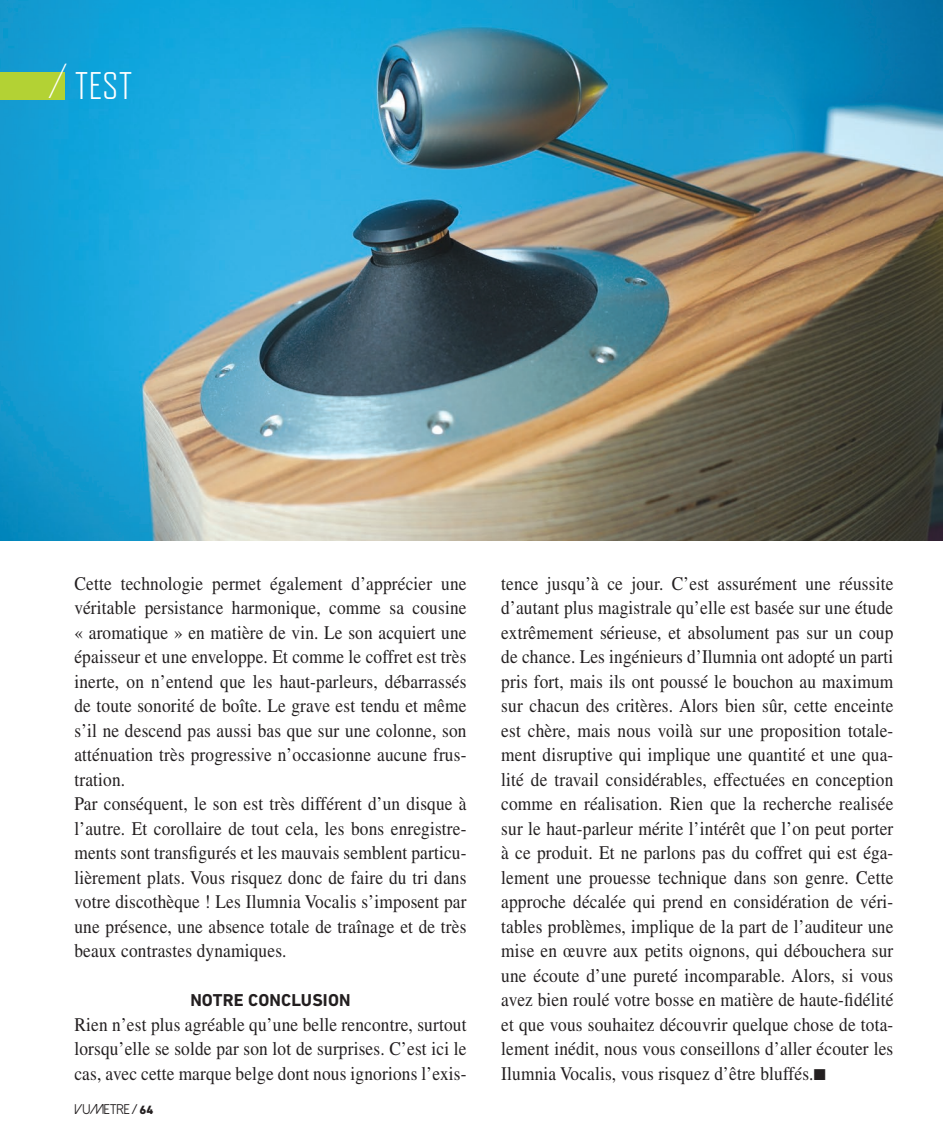
<style>
.page{position:relative;width:943px;height:1141px;background:#fff}
.page>*{position:absolute;margin:0;border:0;box-sizing:border-box;transform-origin:0 0}
.t1{font:300 49px "Dolce Vita";color:#fff}
.t2{font:300 38.5px "Refrigerator Deluxe";color:#fff}
.Texte_courant{font:19.25px/24.5px "Times LT Std";letter-spacing:.01em;color:#231f20;text-align:justify;scale:.9 1}
.Intertitre{font:700 17.5px "DIN Next LT Pro";letter-spacing:.01em;color:#231f20}
.t3{font:14px "Dolce Vita";color:#231f20}
.s1{font-family:"DIN Next LT Pro";font-weight:800;font-size:12.25px}
</style>
<div class="page">
<img style="left:0;top:0;width:943px;height:541px">
<div style="left:0;top:72px;width:64px;height:27px;background:#b3d234"></div>
<p class="t1" style="left:50px;top:57px;width:16px">/</p>
<p class="t2" style="left:74px;top:65px;width:60px">TEST</p>
<p class="Texte_courant" style="left:74px;top:571px;width:437px">Cette technologie permet également d’apprécier une véritable persistance harmonique, comme sa cousine « aromatique » en matière de vin. Le son acquiert une épaisseur et une enveloppe. Et comme le coffret est très inerte, on n’entend que les haut-parleurs, débarrassés de toute sonorité de boîte. Le grave est tendu et même s’il ne descend pas aussi bas que sur une colonne, son atténuation très progressive n’occasionne aucune frus&shy;tration.</p>
<p class="Texte_courant" style="left:74px;top:792px;width:437px">Par conséquent, le son est très différent d’un disque à l’autre. Et corollaire de tout cela, les bons enregistre&shy;ments sont transfigurés et les mauvais semblent particu&shy;lièrement plats. Vous risquez donc de faire du tri dans votre discothèque ! Les Ilumnia Vocalis s’imposent par une présence, une absence totale de traînage et de très beaux contrastes dynamiques.</p>
<p class="Intertitre" style="left:190px;top:990px;width:162px">NOTRE CONCLUSION</p>
<p class="Texte_courant" style="left:74px;top:1012px;width:437px">Rien n’est plus agréable qu’une belle rencontre, surtout lorsqu’elle se solde par son lot de surprises. C’est ici le cas, avec cette marque belge dont nous ignorions l’exis-</p>
<p class="t3" style="left:74px;top:1102px;width:17px">VU</p>
<p class="t3" style="left:104px;top:1102px;width:51px">ETRE / <span class="s1">64</span></p>
<p class="t3" style="left:104px;top:1116px;width:16px;rotate:-180deg">W</p>
<p class="Texte_courant" style="left:501px;top:571px;width:437px">tence jusqu’à ce jour. C’est assurément une réussite d’autant plus magistrale qu’elle est basée sur une étude extrêmement sérieuse, et absolument pas sur un coup de chance. Les ingénieurs d’Ilumnia ont adopté un parti pris fort, mais ils ont poussé le bouchon au maximum sur chacun des critères. Alors bien sûr, cette enceinte est chère, mais nous voilà sur une proposition totale&shy;ment disruptive qui implique une quantité et une qua&shy;lité de travail considérables, effectuées en conception comme en réalisation. Rien que la recherche realisée sur le haut-parleur mérite l’intérêt que l’on peut porter à ce produit. Et ne parlons pas du coffret qui est éga&shy;lement une prouesse technique dans son genre. Cette approche décalée qui prend en considération de véri&shy;tables problèmes, implique de la part de l’auditeur une mise en œuvre aux petits oignons, qui débouchera sur une écoute d’une pureté incomparable. Alors, si vous avez bien roulé votre bosse en matière de haute-fidélité et que vous souhaitez découvrir quelque chose de tota&shy;lement inédit, nous vous conseillons d’aller écouter les Ilumnia Vocalis, vous risquez d’être bluffés.■</p>
</div>
